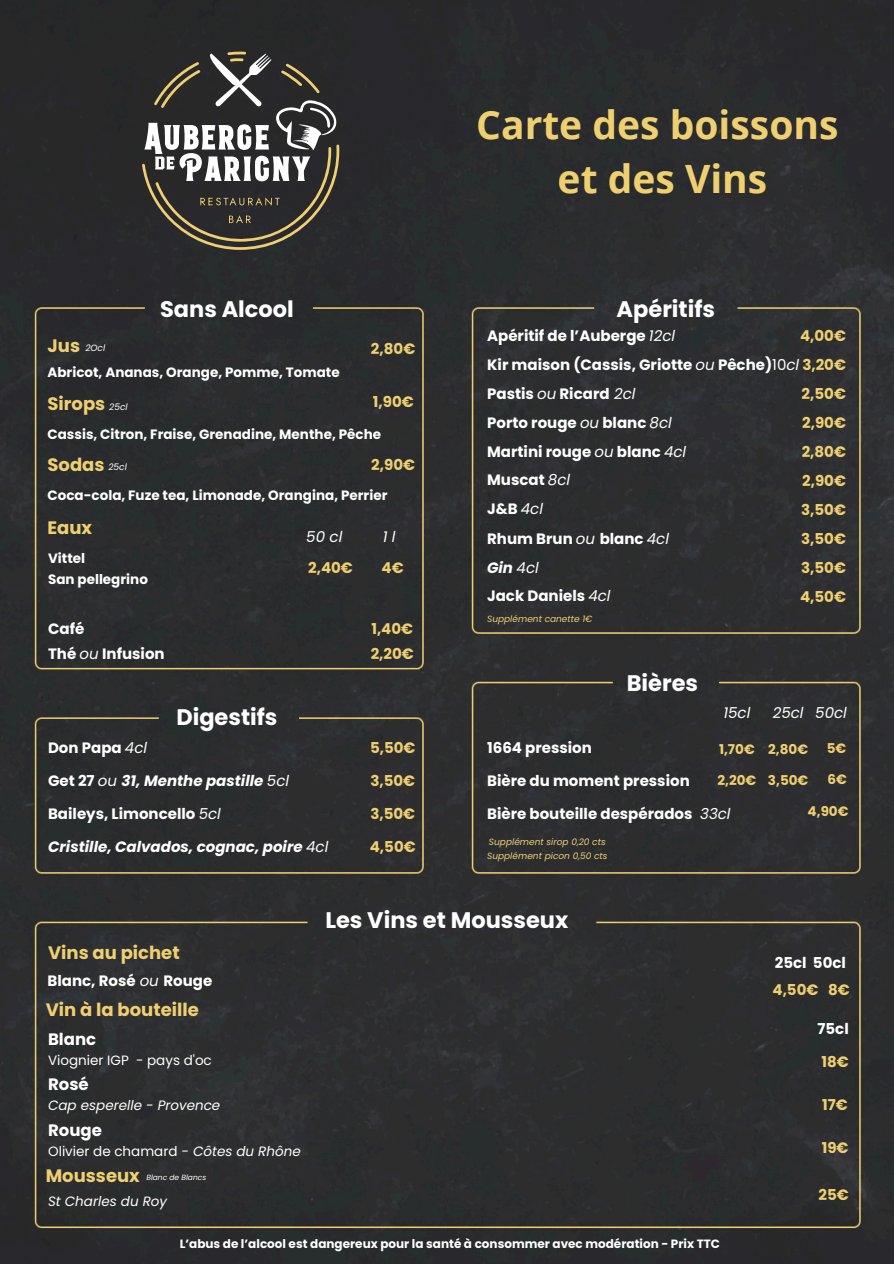
<style>
.page{position:relative;width:894px;height:1264px;background:#fff}
.page>*{position:absolute;margin:0;border:0;box-sizing:border-box;transform-origin:0 0}
.t1{font:700 39px/54px "Open Sans";color:#efcf70;text-align:center}
.t2{font:700 22.5px "Poppins";color:#fff}
.t3{font:700 18px "Poppins";color:#efcf70}
.t4{font:700 16.5px "Poppins";color:#fff}
.t5{font:700 15px "Poppins";color:#fff}
.t6{font:700 15px "Poppins";color:#efcf70}
.t7{font:italic 700 15px "Poppins";color:#fff}
.t8{font:italic 15px "Poppins";color:#fff}
.t9{font:700 13.5px "Poppins";color:#fff}
.t10{font:13.5px "Poppins";color:#fff}
.t11{font:italic 13.5px "Poppins";color:#fff}
.t12{font:700 13.5px "Poppins";color:#efcf70}
.t13{font:700 12px "Poppins";color:#fff}
.t14{font:italic 9px "Poppins";color:#efcf70}
.t15{font:italic 9px "Poppins";color:#fff}
.t16{font:italic 7.5px "Poppins";color:#fff}
.s1{font-weight:400;font-style:italic}
.s2{font-style:normal}
.s3{font-weight:400}
.s4{color:#efcf70}
.s5{font-style:italic}
</style>
<div class="page">
<div style="left:0;top:0;width:893px;height:1263px;background:#2d2d2d"></div>
<svg style="left:124px;top:52px;width:215px;height:200px;background:#4d4c49"></svg>
<h3 class="t1" style="left:476px;top:97px;width:364px">Carte des boissons et des Vins</h3>
<p class="t2" style="left:160px;top:293px;width:135px">Sans Alcool</p>
<h1 class="t2" style="left:616px;top:293px;width:100px">Apéritifs</h1>
<h4 class="t3" style="left:47px;top:332px;width:34px">Jus</h4>
<h4 class="t9" style="left:47px;top:363px;width:293px">Abricot, Ananas, Orange, Pomme, Tomate</h4>
<h4 class="t3" style="left:47px;top:391px;width:59px">Sirops</h4>
<p class="t15" style="left:85px;top:342px;width:21px">2Ocl</p>
<h6 class="t15" style="left:109px;top:400px;width:20px">25cl</h6>
<h4 class="t6" style="left:371px;top:338px;width:46px">2,80€</h4>
<h4 class="t6" style="left:373px;top:391px;width:42px">1,90€</h4>
<h4 class="t9" style="left:47px;top:424px;width:335px">Cassis, Citron, Fraise, Grenadine, Menthe, Pêche</h4>
<h4 class="t3" style="left:47px;top:452px;width:59px">Sodas</h4>
<h6 class="t15" style="left:108px;top:461px;width:20px">25cl</h6>
<h5 class="t6" style="left:371px;top:454px;width:45px">2,90€</h5>
<h4 class="t9" style="left:47px;top:485px;width:341px">Coca-cola, Fuze tea, Limonade, Orangina, Perrier</h4>
<h4 class="t3" style="left:47px;top:515px;width:46px">Eaux</h4>
<h4 class="t9" style="left:48px;top:548px;width:39px">Vittel</h4>
<h2 class="t9" style="left:48px;top:569px;width:101px">San pellegrino</h2>
<h5 class="t5" style="left:48px;top:618px;width:38px">Café</h5>
<h5 class="t5" style="left:48px;top:643px;width:118px">Thé <span class="s1">ou</span> Infusion</h5>
<h6 class="t8" style="left:306px;top:526px;width:38px">50 cl</h6>
<h6 class="t8" style="left:382px;top:526px;width:14px">1 l</h6>
<h6 class="t6" style="left:308px;top:557px;width:46px">2,40€</h6>
<h6 class="t6" style="left:381px;top:557px;width:24px">4€</h6>
<p class="t6" style="left:371px;top:618px;width:43px">1,40€</p>
<p class="t6" style="left:370px;top:643px;width:45px">2,20€</p>
<p class="t2" style="left:176px;top:701px;width:103px">Digestifs</p>
<p class="t5" style="left:48px;top:737px;width:101px">Don Papa <span class="s1">4cl</span></p>
<h4 class="t7" style="left:48px;top:770px;width:242px"><span class="s2">Get 27</span> <span class="s3">ou</span> 31, Menthe pastille <span class="s3">5cl</span></h4>
<h6 class="t5" style="left:48px;top:803px;width:174px">Baileys, Limoncello <span class="s1">5cl</span></h6>
<h3 class="t7" style="left:48px;top:836px;width:282px">Cristille, Calvados, cognac, poire <span class="s3">4cl</span></h3>
<p class="t6" style="left:370px;top:737px;width:47px">5,50€</p>
<h4 class="t6" style="left:370px;top:770px;width:46px">3,50€</h4>
<h6 class="t6" style="left:370px;top:803px;width:46px">3,50€</h6>
<h3 class="t6" style="left:370px;top:836px;width:47px">4,50€</h3>
<h4 class="t5" style="left:487px;top:325px;width:189px">Apéritif de l’Auberge <span class="s1">12cl</span></h4>
<p class="t6" style="left:799px;top:325px;width:47px">4,00€</p>
<h4 class="t5" style="left:487px;top:354px;width:360px">Kir maison (Cassis, Griotte <span class="s1">ou</span> Pêche)<span class="s3">10</span><span class="s1">cl</span> <span class="s4">3,20€</span></h4>
<h6 class="t6" style="left:801px;top:383px;width:46px">2,50€</h6>
<h3 class="t6" style="left:802px;top:412px;width:45px">2,90€</h3>
<h6 class="t6" style="left:801px;top:441px;width:46px">2,80€</h6>
<h6 class="t6" style="left:802px;top:470px;width:45px">2,90€</h6>
<h5 class="t6" style="left:800px;top:499px;width:46px">3,50€</h5>
<h4 class="t6" style="left:800px;top:528px;width:46px">3,50€</h4>
<h4 class="t6" style="left:800px;top:557px;width:46px">3,50€</h4>
<h5 class="t6" style="left:799px;top:586px;width:47px">4,50€</h5>
<h2 class="t5" style="left:487px;top:383px;width:150px">Pastis <span class="s1">ou</span> Ricard <span class="s1">2cl</span></h2>
<h5 class="t5" style="left:487px;top:412px;width:186px">Porto rouge <span class="s1">ou</span> blanc <span class="s1">8cl</span></h5>
<h5 class="t5" style="left:487px;top:441px;width:200px">Martini rouge <span class="s1">ou</span> blanc <span class="s1">4cl</span></h5>
<h5 class="t5" style="left:487px;top:469px;width:85px">Muscat <span class="s1">8cl</span></h5>
<h5 class="t5" style="left:487px;top:498px;width:57px">J&amp;B <span class="s1">4cl</span></h5>
<h4 class="t5" style="left:487px;top:528px;width:183px">Rhum Brun <span class="s1">ou</span> blanc <span class="s1">4cl</span></h4>
<h4 class="t7" style="left:487px;top:556px;width:53px">Gin <span class="s3">4cl</span></h4>
<h4 class="t5" style="left:487px;top:585px;width:125px">Jack Daniels <span class="s1">4cl</span></h4>
<h4 class="t14" style="left:487px;top:612px;width:107px">Supplément canette 1€</h4>
<h2 class="t2" style="left:626px;top:667px;width:73px">Bières</h2>
<p class="t8" style="left:723px;top:702px;width:29px">15cl</p>
<h4 class="t8" style="left:772px;top:702px;width:32px">25cl</h4>
<h4 class="t8" style="left:815px;top:702px;width:33px">50cl</h4>
<h2 class="t5" style="left:487px;top:737px;width:106px">1664 pression</h2>
<h5 class="t5" style="left:487px;top:770px;width:204px">Bière du moment pression</h5>
<h5 class="t5" style="left:487px;top:803px;width:245px">Bière bouteille despérados <span class="s1">33cl</span></h5>
<h5 class="t12" style="left:807px;top:801px;width:42px">4,90€</h5>
<h5 class="t12" style="left:718px;top:739px;width:37px">1,70€</h5>
<h5 class="t12" style="left:768px;top:739px;width:41px">2,80€</h5>
<h5 class="t12" style="left:826px;top:738px;width:21px">5€</h5>
<h5 class="t12" style="left:717px;top:770px;width:40px">2,20€</h5>
<h5 class="t12" style="left:767px;top:770px;width:42px">3,50€</h5>
<h5 class="t12" style="left:827px;top:769px;width:21px">6€</h5>
<h4 class="t14" style="left:489px;top:835px;width:118px">Supplément sirop 0,20 cts</h4>
<h4 class="t14" style="left:487px;top:850px;width:122px">Supplément picon 0,50 cts</h4>
<h6 class="t3" style="left:48px;top:940px;width:133px">Vins au pichet</h6>
<h6 class="t5" style="left:47px;top:970px;width:166px">Blanc, Rosé <span class="s1">ou</span> Rouge</h6>
<p class="t3" style="left:46px;top:996px;width:155px">Vin à la bouteille</p>
<h6 class="t4" style="left:48px;top:1027px;width:50px">Blanc</h6>
<h2 class="t10" style="left:48px;top:1050px;width:165px">Viognier IGP - pays d'oc</h2>
<h3 class="t4" style="left:48px;top:1072px;width:42px">Rosé</h3>
<h5 class="t11" style="left:48px;top:1096px;width:174px">Cap esperelle - Provence</h5>
<h3 class="t4" style="left:48px;top:1118px;width:55px">Rouge</h3>
<p class="t10" style="left:48px;top:1141px;width:254px">Olivier de chamard <span class="s5">- Côtes du Rhône</span></p>
<p class="t3" style="left:46px;top:1162px;width:96px">Mousseux</p>
<h4 class="t11" style="left:48px;top:1192px;width:121px">St Charles du Roy</h4>
<h4 class="t16" style="left:146px;top:1172px;width:61px">Blanc de Blancs</h4>
<h3 class="t2" style="left:325px;top:904px;width:244px">Les Vins et Mousseux</h3>
<h4 class="t13" style="left:180px;top:1235px;width:541px">L’abus de l’alcool est dangereux pour la santé à consommer avec modération - Prix TTC</h4>
<p class="t5" style="left:774px;top:952px;width:73px">25cl 50cl</p>
<p class="t6" style="left:772px;top:979px;width:79px">4,50€ 8€</p>
<p class="t5" style="left:817px;top:1017px;width:33px">75cl</p>
<p class="t6" style="left:821px;top:1051px;width:29px">18€</p>
<p class="t6" style="left:822px;top:1094px;width:27px">17€</p>
<p class="t6" style="left:821px;top:1136px;width:28px">19€</p>
<h4 class="t6" style="left:818px;top:1183px;width:32px">25€</h4>
</div>
